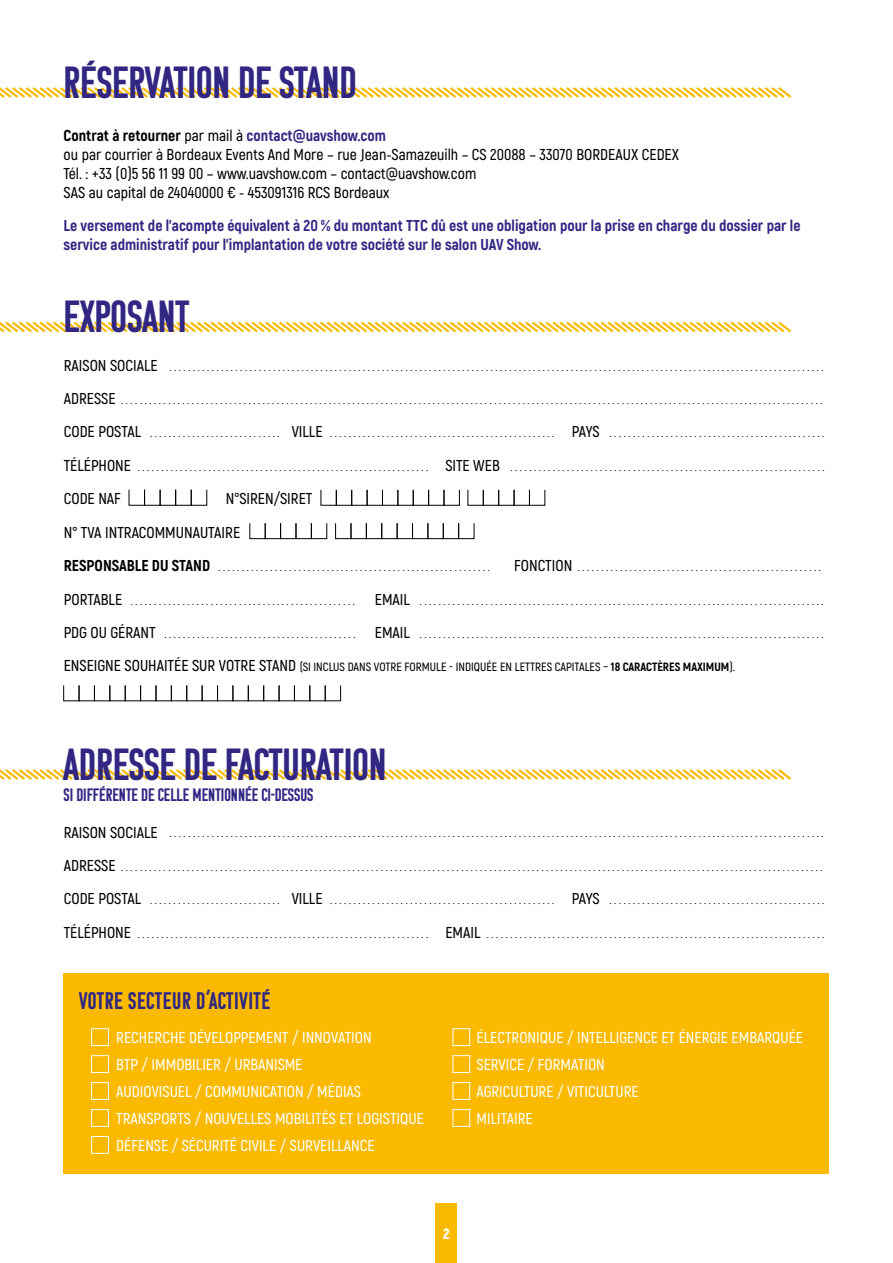
<style>
.page{position:relative;width:893px;height:1263px;background:#fff}
.page>*{position:absolute;margin:0;border:0;box-sizing:border-box;transform-origin:0 0}
.t1{font:45px "Komu B";color:#312783}
.t2{font:24px "Komu B";letter-spacing:.025em;color:#312783}
.t3{font:18px "Komu B";color:#312783}
.t4{font:300 15.75px/33.3px "Akrobat";color:#000;text-align:right}
.t5{font:600 15.75px/33.3px "Akrobat";color:#000}
.t6{font:600 15.75px/27px "Akrobat";color:#fff}
.t7{font:800 15.75px/18.9px "Akrobat";color:#312783}
.t8{font:800 15.75px "Akrobat";color:#000}
.t9{font:900 15px "Akrobat";color:#fff}
.t10{font:600 12px "Akrobat";color:#000}
.s1{font-weight:800}
.s2{font-weight:800;color:#312783}
.s3{font-weight:600}
.s4{font-size:15.75px}
</style>
<div class="page">
<div style="left:436px;top:1203px;width:21px;height:60px;background:#fbba00"></div>
<div style="left:64px;top:974px;width:765px;height:200px;background:#fbba00"></div>
<svg style="left:0;top:87px;width:792px;height:11px"></svg>
<svg style="left:0;top:321px;width:792px;height:12px"></svg>
<svg style="left:0;top:769px;width:792px;height:11px"></svg>
<div style="left:483px;top:490px;width:16px;height:15px;border:1px solid #000"></div>
<div style="left:336px;top:490px;width:16px;height:15px;border:1px solid #000"></div>
<div style="left:367px;top:490px;width:16px;height:15px;border:1px solid #000"></div>
<div style="left:160px;top:490px;width:16px;height:15px;border:1px solid #000"></div>
<div style="left:265px;top:523px;width:16px;height:16px;border:1px solid #000"></div>
<div style="left:280px;top:523px;width:16px;height:16px;border:1px solid #000"></div>
<div style="left:311px;top:523px;width:16px;height:16px;border:1px solid #000"></div>
<div style="left:382px;top:490px;width:16px;height:15px;border:1px solid #000"></div>
<div style="left:413px;top:490px;width:16px;height:15px;border:1px solid #000"></div>
<div style="left:335px;top:523px;width:16px;height:16px;border:1px solid #000"></div>
<div style="left:366px;top:523px;width:16px;height:16px;border:1px solid #000"></div>
<div style="left:397px;top:523px;width:16px;height:16px;border:1px solid #000"></div>
<div style="left:412px;top:523px;width:16px;height:16px;border:1px solid #000"></div>
<div style="left:443px;top:523px;width:16px;height:16px;border:1px solid #000"></div>
<div style="left:79px;top:685px;width:16px;height:16px;border:1px solid #000"></div>
<div style="left:94px;top:685px;width:16px;height:16px;border:1px solid #000"></div>
<div style="left:125px;top:685px;width:16px;height:16px;border:1px solid #000"></div>
<div style="left:140px;top:685px;width:16px;height:16px;border:1px solid #000"></div>
<div style="left:171px;top:685px;width:16px;height:16px;border:1px solid #000"></div>
<div style="left:202px;top:685px;width:16px;height:16px;border:1px solid #000"></div>
<div style="left:217px;top:685px;width:16px;height:16px;border:1px solid #000"></div>
<div style="left:248px;top:685px;width:16px;height:16px;border:1px solid #000"></div>
<div style="left:279px;top:685px;width:16px;height:16px;border:1px solid #000"></div>
<div style="left:294px;top:685px;width:16px;height:16px;border:1px solid #000"></div>
<div style="left:325px;top:685px;width:16px;height:16px;border:1px solid #000"></div>
<div style="left:91px;top:1028px;width:18px;height:18px;border:1px solid #fff"></div>
<div style="left:453px;top:1028px;width:17px;height:18px;border:1px solid #fff"></div>
<div style="left:91px;top:1082px;width:18px;height:18px;border:1px solid #fff"></div>
<div style="left:453px;top:1082px;width:17px;height:18px;border:1px solid #fff"></div>
<div style="left:91px;top:1055px;width:18px;height:18px;border:1px solid #fff"></div>
<div style="left:453px;top:1055px;width:17px;height:18px;border:1px solid #fff"></div>
<div style="left:91px;top:1109px;width:18px;height:18px;border:1px solid #fff"></div>
<div style="left:453px;top:1109px;width:17px;height:18px;border:1px solid #fff"></div>
<div style="left:91px;top:1136px;width:18px;height:17px;border:1px solid #fff"></div>
<h1 class="t1" style="left:64px;top:57px;width:294px">RÉSERVATION DE STAND</h1>
<p class="t5" style="left:64px;top:126px;width:617px;line-height:18.9px"><span class="s1">Contrat à retourner</span> par mail à <span class="s2">contact@uavshow.com<br></span>ou par courrier à Bordeaux Events And More – rue Jean-Samazeuilh – CS 20088 – 33070 BORDEAUX CEDEX Tél. : +33 (0)5 56 11 99 00 – www.uavshow.com – contact@uavshow.com<br>SAS au capital de 24040000 € - 453091316 RCS Bordeaux</p>
<p class="t7" style="left:64px;top:216px;width:738px">Le versement de l’acompte équivalent à 20 % du montant TTC dû est une obligation pour la prise en charge du dossier par le service administratif pour l’implantation de votre société sur le salon UAV Show.</p>
<h1 class="t1" style="left:64px;top:292px;width:127px">EXPOSANT</h1>
<p class="t5" style="left:64px;top:348px;width:96px">RAISON SOCIALE</p>
<p class="t4" style="left:169px;top:348px;width:656px">...........................................................................................................................................</p>
<p class="t4" style="left:64px;top:382px;width:761px"><span class="s3">ADRESSE</span> .....................................................................................................................................................</p>
<p class="t5" style="left:64px;top:415px;width:79px">CODE POSTAL</p>
<p class="t4" style="left:150px;top:415px;width:132px">............................</p>
<p class="t5" style="left:292px;top:415px;width:32px">VILLE</p>
<p class="t4" style="left:330px;top:415px;width:226px">................................................</p>
<p class="t5" style="left:572px;top:415px;width:30px">PAYS</p>
<p class="t4" style="left:609px;top:415px;width:217px">..............................................</p>
<p class="t4" style="left:64px;top:448px;width:366px"><span class="s3">TÉLÉPHONE</span> ..............................................................</p>
<p class="t5" style="left:226px;top:482px;width:88px">N°SIREN/SIRET</p>
<p class="t5" style="left:64px;top:482px;width:178px">CODE NAF<br>N° TVA INTRACOMMUNAUTAIRE</p>
<p class="t5" style="left:445px;top:449px;width:56px">SITE WEB</p>
<p class="t4" style="left:510px;top:448px;width:316px">...................................................................</p>
<p class="t8" style="left:64px;top:556px;width:148px">RESPONSABLE DU STAND</p>
<p class="t4" style="left:514px;top:549px;width:309px"><span class="s3">FONCTION</span> ....................................................</p>
<p class="t4" style="left:218px;top:549px;width:274px">..........................................................</p>
<p class="t5" style="left:64px;top:582px;width:94px">PORTABLE<br>PDG OU GÉRANT</p>
<p class="t10" style="left:64px;top:660px;width:673px"><span class="s4">ENSEIGNE SOUHAITÉE SUR VOTRE STAND</span> (SI INCLUS DANS VOTRE FORMULE - INDIQUÉE EN LETTRES CAPITALES – <span class="s1">18 CARACTÈRES MAXIMUM</span>).</p>
<p class="t5" style="left:375px;top:582px;width:37px">EMAIL<br>EMAIL</p>
<p class="t4" style="left:130px;top:582px;width:227px">................................................ .........................................</p>
<p class="t4" style="left:419px;top:582px;width:406px;text-align:left">...................................................................................... ......................................................................................</p>
<h1 class="t1" style="left:64px;top:739px;width:325px">ADRESSE DE FACTURATION</h1>
<p class="t3" style="left:64px;top:785px;width:251px">SI DIFFÉRENTE DE CELLE MENTIONNÉE CI-DESSUS</p>
<p class="t5" style="left:64px;top:815px;width:96px">RAISON SOCIALE</p>
<p class="t4" style="left:169px;top:815px;width:656px">...........................................................................................................................................</p>
<p class="t4" style="left:64px;top:848px;width:761px"><span class="s3">ADRESSE</span> .....................................................................................................................................................</p>
<p class="t5" style="left:64px;top:882px;width:79px">CODE POSTAL</p>
<p class="t4" style="left:150px;top:882px;width:132px">............................</p>
<p class="t5" style="left:292px;top:882px;width:32px">VILLE</p>
<p class="t4" style="left:330px;top:882px;width:226px">................................................</p>
<p class="t5" style="left:572px;top:882px;width:30px">PAYS</p>
<p class="t4" style="left:609px;top:882px;width:217px">..............................................</p>
<p class="t4" style="left:64px;top:915px;width:366px"><span class="s3">TÉLÉPHONE</span> ..............................................................</p>
<p class="t4" style="left:445px;top:915px;width:381px"><span class="s3">EMAIL</span> ........................................................................</p>
<h2 class="t2" style="left:79px;top:988px;width:193px">VOTRE SECTEUR D’ACTIVITÉ</h2>
<p class="t6" style="left:116px;top:1024px;width:309px">RECHERCHE DÉVELOPPEMENT / INNOVATION<br>BTP / IMMOBILIER / URBANISME<br>AUDIOVISUEL / COMMUNICATION / MÉDIAS TRANSPORTS / NOUVELLES MOBILITÉS ET LOGISTIQUE DÉFENSE / SÉCURITÉ CIVILE / SURVEILLANCE</p>
<p class="t6" style="left:477px;top:1024px;width:328px">ÉLECTRONIQUE / INTELLIGENCE ET ÉNERGIE EMBARQUÉE<br>SERVICE / FORMATION<br>AGRICULTURE / VITICULTURE<br>MILITAIRE</p>
<p class="t9" style="left:443px;top:1224px;width:8px">2</p>
</div>
